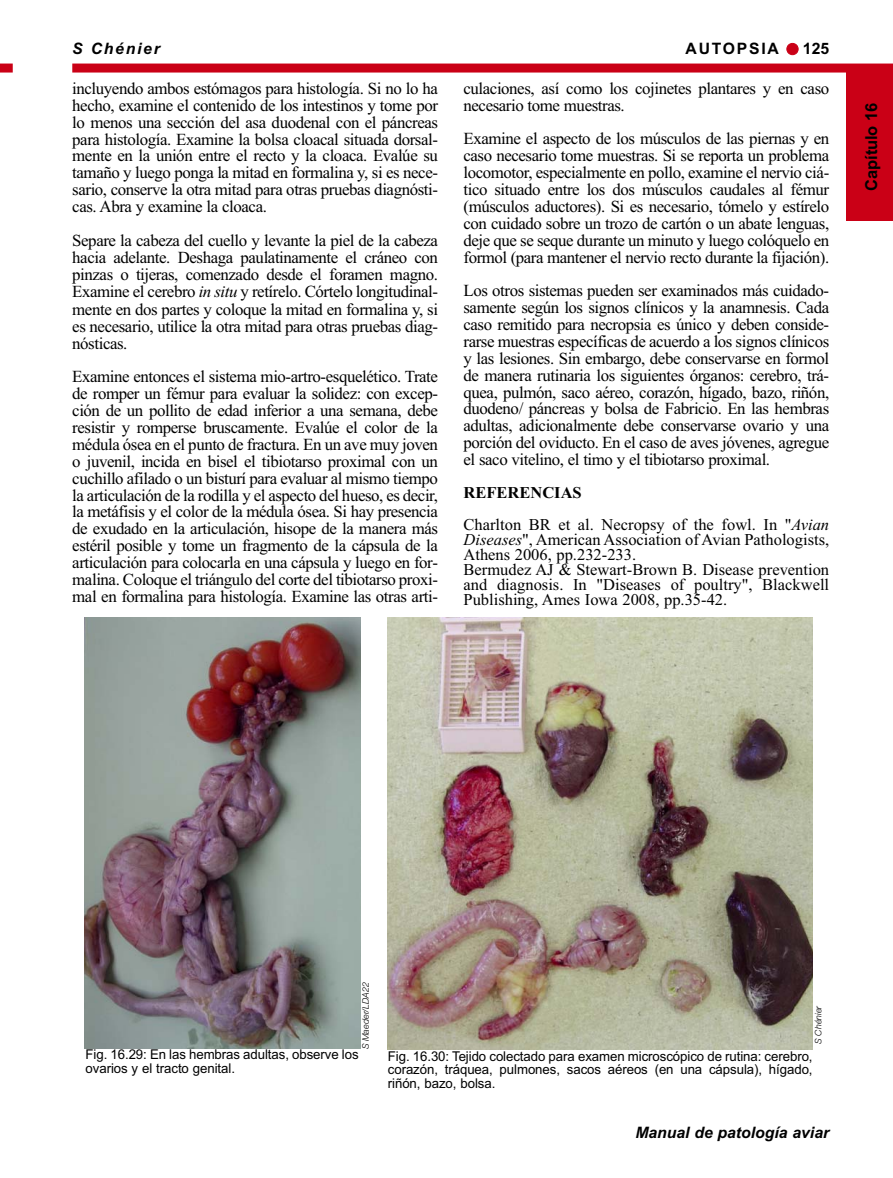
<style>
.page{position:relative;width:893px;height:1178px;background:#fff}
.page>*{position:absolute;margin:0;border:0;box-sizing:border-box;transform-origin:0 0}
.t1{font:16.8px/16.8px "Times New Roman";letter-spacing:-.025em;color:#000;text-align:justify}
.t2{font:16.5px/15px "Times New Roman";color:#000}
.t3{font:700 16.5px "Arial";letter-spacing:-.01em;color:#000}
.t4{font:italic 700 15.75px "Arial";color:#000}
.t5{font:700 15.75px "Arial";letter-spacing:.11em;color:#000}
.t6{font:italic 700 15.75px "Arial";letter-spacing:.11em;color:#000}
.t7{font:13.5px/13.5px "Arial";letter-spacing:-.005em;color:#000;text-align:justify}
.t8{font:italic 300 9px "Helvetica Neue";color:#000}
.s1{color:#ca0016}
.s2{font-style:italic}
.s3{font-weight:700}
</style>
<div class="page">
<div style="left:72px;top:64px;width:821px;height:9px;background:#ca0016"></div>
<div style="left:846px;top:72px;width:47px;height:149px;background:#ca0016"></div>
<div style="left:0;top:64px;width:13px;height:9px;background:#ca0016"></div>
<img style="left:387px;top:617px;width:426px;height:432px">
<img style="left:84px;top:617px;width:276px;height:431px">
<p class="t6" style="left:72px;top:43px;width:89px">S Chénier</p>
<p class="t5" style="left:686px;top:40px;width:145px">AUTOPSIA <span class="s1">●</span> 125</p>
<p class="t1" style="left:72px;top:82px;width:367px">incluyendo ambos estómagos para histología. Si no lo ha hecho, examine el contenido de los intestinos y tome por lo menos una sección del asa duodenal con el páncreas para histología. Examine la bolsa cloacal situada dorsal&shy;mente en la unión entre el recto y la cloaca. Evalúe su tamaño y luego ponga la mitad en formalina y, si es nece&shy;sario, conserve la otra mitad para otras pruebas diagnósti&shy;cas. Abra y examine la cloaca.</p>
<p class="t1" style="left:72px;top:233px;width:367px">Separe la cabeza del cuello y levante la piel de la cabeza hacia adelante. Deshaga paulatinamente el cráneo con pinzas o tijeras, comenzado desde el foramen magno.<br>Examine el cerebro <span class="s2">in situ</span> y retírelo. Córtelo longitudinal&shy;mente en dos partes y coloque la mitad en formalina y, si es necesario, utilice la otra mitad para otras pruebas diag&shy;nósticas.</p>
<p class="t1" style="left:72px;top:370px;width:367px">Examine entonces el sistema mio-artro-esquelético. Trate de romper un fémur para evaluar la solidez: con excep&shy;ción de un pollito de edad inferior a una semana, debe resistir y romperse bruscamente. Evalúe el color de la médula ósea en el punto de fractura. En un ave muy joven o juvenil, incida en bisel el tibiotarso proximal con un cuchillo afilado o un bisturí para evaluar al mismo tiempo la articulación de la rodilla y el aspecto del hueso, es decir, la metáfisis y el color de la médula ósea. Si hay presencia de exudado en la articulación, hisope de la manera más estéril posible y tome un fragmento de la cápsula de la articulación para colocarla en una cápsula y luego en for&shy;malina. Coloque el triángulo del corte del tibiotarso proxi&shy;mal en formalina para histología. Examine las otras arti-</p>
<p class="t1" style="left:463px;top:81px;width:367px">culaciones, así como los cojinetes plantares y en caso necesario tome muestras.</p>
<p class="t1" style="left:463px;top:132px;width:367px">Examine el aspecto de los músculos de las piernas y en caso necesario tome muestras. Si se reporta un problema locomotor, especialmente en pollo, examine el nervio ciá&shy;tico situado entre los dos músculos caudales al fémur (músculos aductores). Si es necesario, tómelo y estírelo con cuidado sobre un trozo de cartón o un abate lenguas, deje que se seque durante un minuto y luego colóquelo en formol (para mantener el nervio recto durante la fijación).</p>
<p class="t1" style="left:463px;top:284px;width:367px">Los otros sistemas pueden ser examinados más cuidado&shy;samente según los signos clínicos y la anamnesis. Cada caso remitido para necropsia es único y deben conside&shy;rarse muestras específicas de acuerdo a los signos clínicos y las lesiones. Sin embargo, debe conservarse en formol de manera rutinaria los siguientes órganos: cerebro, trá&shy;quea, pulmón, saco aéreo, corazón, hígado, bazo, riñón, duodeno/ páncreas y bolsa de Fabricio. En las hembras adultas, adicionalmente debe conservarse ovario y una porción del oviducto. En el caso de aves jóvenes, agregue el saco vitelino, el timo y el tibiotarso proximal.</p>
<p class="t2" style="left:463px;top:478px;width:367px;line-height:31.5px"><span class="s3">REFERENCIAS<br></span>Charlton BR et al. Necropsy of the fowl. In "<span class="s2">Avian</span></p>
<p class="t2" style="left:463px;top:533px;width:367px"><span class="s2">Diseases</span>", American Association of Avian Pathologists, Athens 2006, pp.232-233.<br>Bermudez AJ &amp; Stewart-Brown B. Disease prevention and diagnosis. In "Diseases of poultry", Blackwell Publishing, Ames Iowa 2008, pp.35-42.</p>
<p class="t3" style="left:862px;top:190px;width:89px;rotate:-90deg">Capítulo 16</p>
<p class="t8" style="left:362px;top:1049px;width:69px;rotate:-90deg">S Maeder/LDA22</p>
<p class="t7" style="left:86px;top:1049px;width:275px">Fig. 16.29: En las hembras adultas, observe los ovarios y el tracto genital.</p>
<p class="t8" style="left:815px;top:1044px;width:40px;rotate:-90deg">S Chénier</p>
<p class="t7" style="left:388px;top:1050px;width:426px">Fig. 16.30: Tejido colectado para examen microscópico de rutina: cerebro, corazón, tráquea, pulmones, sacos aéreos (en una cápsula), hígado, riñón, bazo, bolsa.</p>
<p class="t4" style="left:635px;top:1127px;width:195px">Manual de patología aviar</p>
</div>
